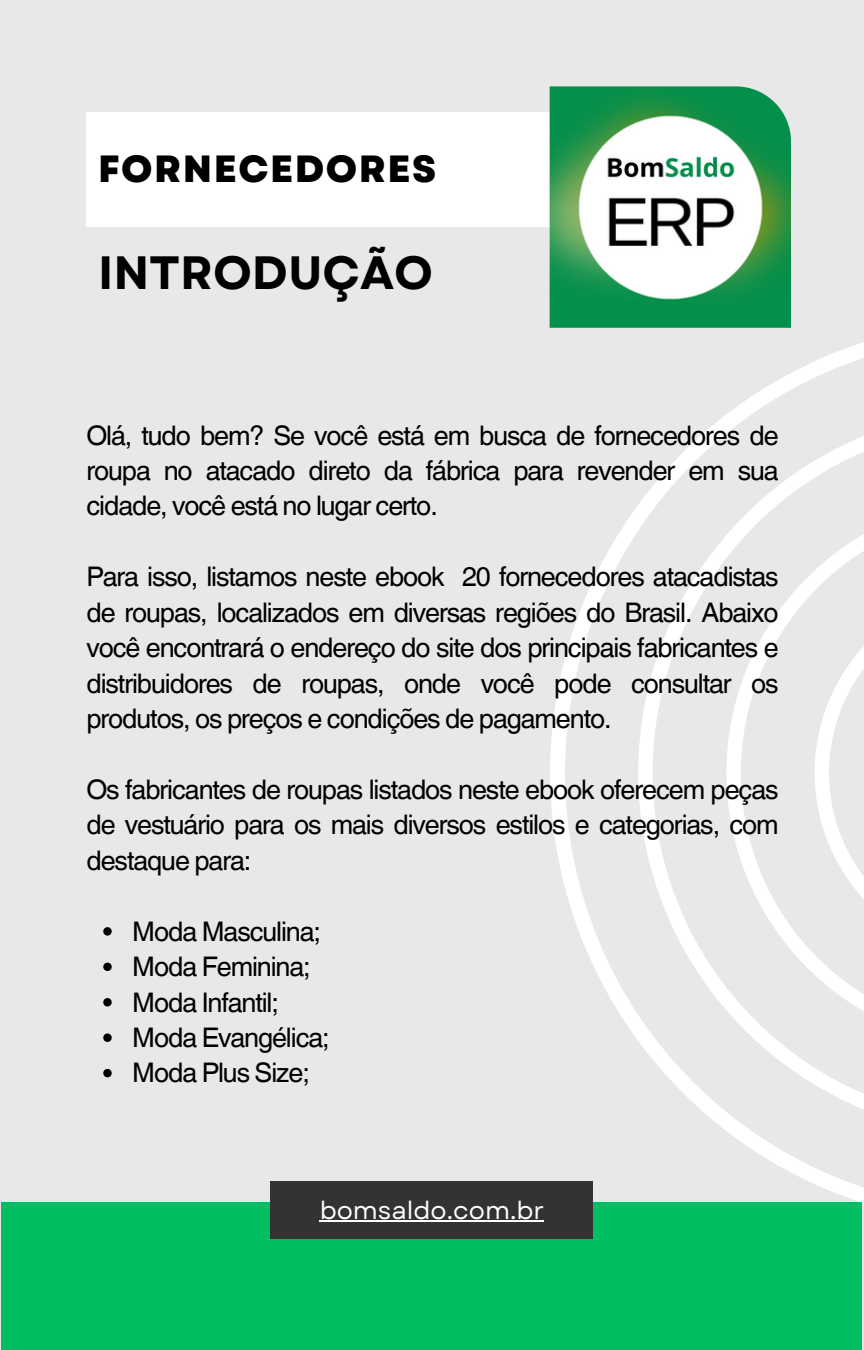
<style>
.page{position:relative;width:864px;height:1350px;background:#e9e8e9}
.page>*{position:absolute;margin:0;border:0;box-sizing:border-box;transform-origin:0 0}
.t1{font:700 46.57px "Garet";color:#000}
.t2{font:800 37.8px "Garet";letter-spacing:.04em;color:#000}
.t3{font:27px/35.6px "Helvetica World";letter-spacing:-.04em;color:#000;text-align:justify}
.t4{font:24.75px "Garet";color:#fff}
</style>
<div class="page">
<div style="left:86px;top:112px;width:464px;height:115px;background:#fff"></div>
<svg style="left:550px;top:342px;width:314px;height:861px"></svg>
<div style="left:2px;top:1203px;width:860px;height:147px;background:#00bf63"></div>
<div style="left:271px;top:1182px;width:322px;height:57px;background:#333"></div>
<hr style="left:320px;top:1220px;width:224px;height:2px;background:#fff">
<img style="left:550px;top:86px;width:241px;height:242px">
<svg style="left:103px;top:927px;width:9px;height:9px"></svg>
<svg style="left:103px;top:963px;width:9px;height:8px"></svg>
<svg style="left:103px;top:998px;width:9px;height:8px"></svg>
<svg style="left:103px;top:1033px;width:9px;height:9px"></svg>
<svg style="left:103px;top:1069px;width:9px;height:8px"></svg>
<h2 class="t2" style="left:98px;top:142px;width:340px">FORNECEDORES</h2>
<h1 class="t1" style="left:98px;top:239px;width:337px">INTRODUÇÃO</h1>
<p class="t3" style="left:86px;top:417px;width:694px">Olá, tudo bem? Se você está em busca de fornecedores de roupa no atacado direto da fábrica para revender em sua cidade, você está no lugar certo.</p>
<p class="t3" style="left:86px;top:559px;width:694px">Para isso, listamos neste ebook 20 fornecedores atacadistas de roupas, localizados em diversas regiões do Brasil. Abaixo você encontrará o endereço do site dos principais fabricantes e distribuidores de roupas, onde você pode consultar os produtos, os preços e condições de pagamento.</p>
<p class="t3" style="left:86px;top:772px;width:694px">Os fabricantes de roupas listados neste ebook oferecem peças de vestuário para os mais diversos estilos e categorias, com destaque para:</p>
<p class="t3" style="left:132px;top:914px;width:199px;text-align:left">Moda Masculina;<br>Moda Feminina;<br>Moda Infantil;<br>Moda Evangélica;<br>Moda Plus Size;</p>
<p class="t4" style="left:320px;top:1192px;width:226px">bomsaldo.com.br</p>
</div>
